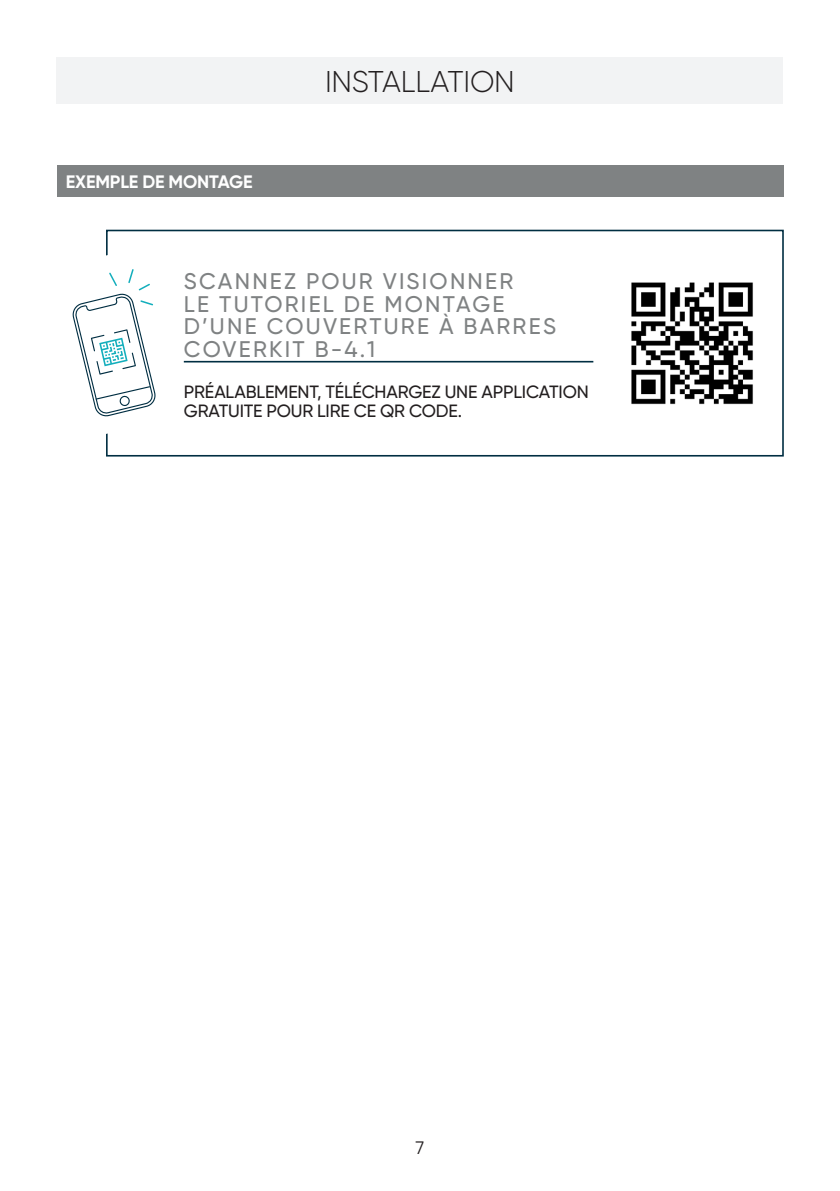
<style>
.page{position:relative;width:840px;height:1191px;background:#fff}
.page>*{position:absolute;margin:0;border:0;box-sizing:border-box;transform-origin:0 0}
.NOM_CHAPITRE{font:300 30px "Gilroy";letter-spacing:-.01em;color:#231f20}
.t1{font:500 22.6px/22.6px "Gilroy";letter-spacing:.1em;color:#7f8283}
.t2{font:700 18px "Gilroy";letter-spacing:-.01em;color:#fff}
.TEXTE{font:18px "Gilroy";color:#231f20}
.Style_de_paragraphe_1{font:500 17.8px/18.6px "Gilroy";letter-spacing:-.01em;color:#231f20}
</style>
<div class="page">
<div style="left:57px;top:57px;width:725px;height:46px;background:#f2f3f4"></div>
<div style="left:106px;top:230px;width:677px;height:226px;border:2px solid #002e42"></div>
<hr style="left:184px;top:361px;width:409px;height:1px;background:#002e42">
<svg style="left:72px;top:245px;width:117px;height:194px"></svg>
<div style="left:57px;top:165px;width:726px;height:32px;background:#7f8283"></div>
<img style="left:631px;top:282px;width:122px;height:123px">
<p class="t2" style="left:66px;top:171px;width:188px">EXEMPLE DE MONTAGE</p>
<p class="NOM_CHAPITRE" style="left:325px;top:63px;width:191px">INSTALLATION</p>
<p class="t1" style="left:184px;top:270px;width:373px">SCANNEZ POUR VISIONNER<br>LE TUTORIEL DE MONTAGE<br>D’UNE COUVERTURE À BARRES<br>COVERKIT B-4.1</p>
<p class="Style_de_paragraphe_1" style="left:184px;top:382px;width:406px">PRÉALABLEMENT, TÉLÉCHARGEZ UNE APPLICATION<br>GRATUITE POUR LIRE CE QR CODE.</p>
<p class="TEXTE" style="left:415px;top:1137px;width:10px">7</p>
</div>
